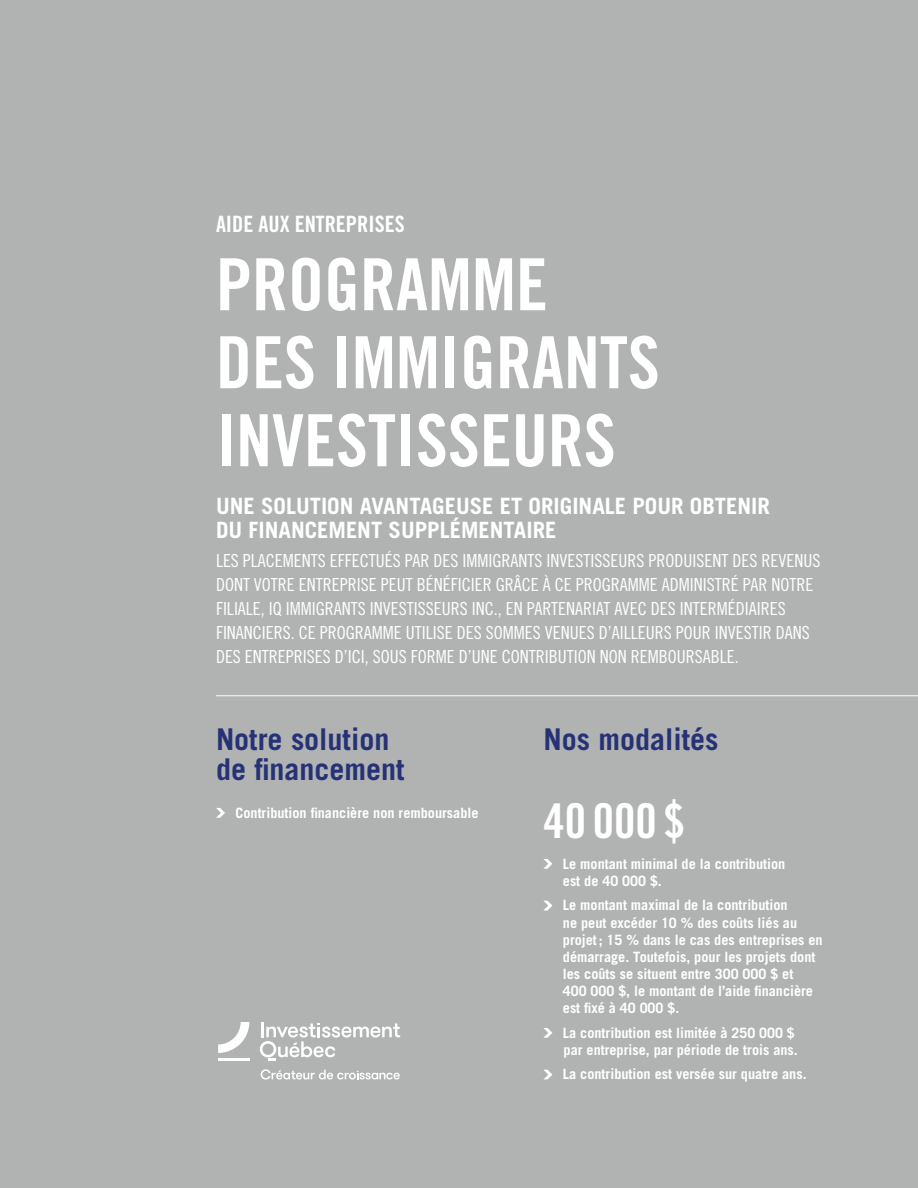
<style>
.page{position:relative;width:918px;height:1188px;background:#b1b3b3}
.page>*{position:absolute;margin:0;border:0;box-sizing:border-box;transform-origin:0 0}
.t1{font:72px/78px "Trade Gothic LT Std Bd Cn 20";color:#fff}
.t2{font:48px "Trade Gothic LT Std Bd Cn 20";color:#fff}
.t3{font:700 30px/30px "Trade Gothic LT Std";color:#273276}
.t4{font:700 22.5px/24px "Trade Gothic LT Std";color:#fff}
.t5{font:22.5px "Trade Gothic LT Std Bd Cn 20";color:#fff}
.t6{font:18px/24px "Trade Gothic LT Std Cn 18";color:#fff}
.t7{font:700 14.25px/17.1px "Trade Gothic LT Std";color:#fff}
</style>
<div class="page">
<hr style="left:216px;top:695px;width:702px;height:1px;background:#fff">
<svg style="left:543px;top:859px;width:9px;height:10px"></svg>
<svg style="left:544px;top:901px;width:8px;height:9px"></svg>
<svg style="left:543px;top:1028px;width:9px;height:10px"></svg>
<svg style="left:544px;top:1070px;width:8px;height:9px"></svg>
<svg style="left:216px;top:808px;width:9px;height:10px"></svg>
<hr style="left:218px;top:1059px;width:31px;height:2px;background:#fff">
<hr style="left:261px;top:1022px;width:3px;height:15px;background:#fff">
<svg style="left:260px;top:1023px;width:140px;height:38px"></svg>
<svg style="left:261px;top:1069px;width:139px;height:11px"></svg>
<svg style="left:218px;top:1022px;width:31px;height:31px"></svg>
<p class="t5" style="left:216px;top:211px;width:190px">AIDE AUX ENTREPRISES</p>
<p class="t1" style="left:216px;top:245px;width:445px">PROGRAMME<br>DES IMMIGRANTS<br>INVESTISSEURS</p>
<p class="t4" style="left:216px;top:494px;width:555px">UNE SOLUTION AVANTAGEUSE ET ORIGINALE POUR OBTENIR<br>DU FINANCEMENT SUPPLÉMENTAIRE</p>
<p class="t6" style="left:216px;top:548px;width:606px">LES PLACEMENTS EFFECTUÉS PAR DES IMMIGRANTS INVESTISSEURS PRODUISENT DES REVENUS DONT VOTRE ENTREPRISE PEUT BÉNÉFICIER GRÂCE À CE PROGRAMME ADMINISTRÉ PAR NOTRE FILIALE, IQ IMMIGRANTS INVESTISSEURS INC., EN PARTENARIAT AVEC DES INTERMÉDIAIRES FINANCIERS. CE PROGRAMME UTILISE DES SOMMES VENUES D’AILLEURS POUR INVESTIR DANS DES ENTREPRISES D’ICI, SOUS FORME D’UNE CONTRIBUTION NON REMBOURSABLE.</p>
<p class="t3" style="left:216px;top:724px;width:190px">Notre solution de financement</p>
<p class="t7" style="left:236px;top:804px;width:245px">Contribution financière non remboursable</p>
<p class="t3" style="left:543px;top:724px;width:176px">Nos modalités</p>
<p class="t2" style="left:543px;top:792px;width:143px">40 000 $</p>
<p class="t7" style="left:563px;top:855px;width:224px">Le montant minimal de la contribution est de 40 000 $.</p>
<p class="t7" style="left:563px;top:897px;width:261px">Le montant maximal de la contribution<br>ne peut excéder 10 % des coûts liés au projet; 15 % dans le cas des entreprises en démarrage. Toutefois, pour les projets dont les coûts se situent entre 300 000 $ et<br>400 000 $, le montant de l’aide financière est fixé à 40 000 $.</p>
<p class="t7" style="left:563px;top:1024px;width:237px">La contribution est limitée à 250 000 $ par entreprise, par période de trois ans.</p>
<p class="t7" style="left:563px;top:1066px;width:245px">La contribution est versée sur quatre ans.</p>
</div>
